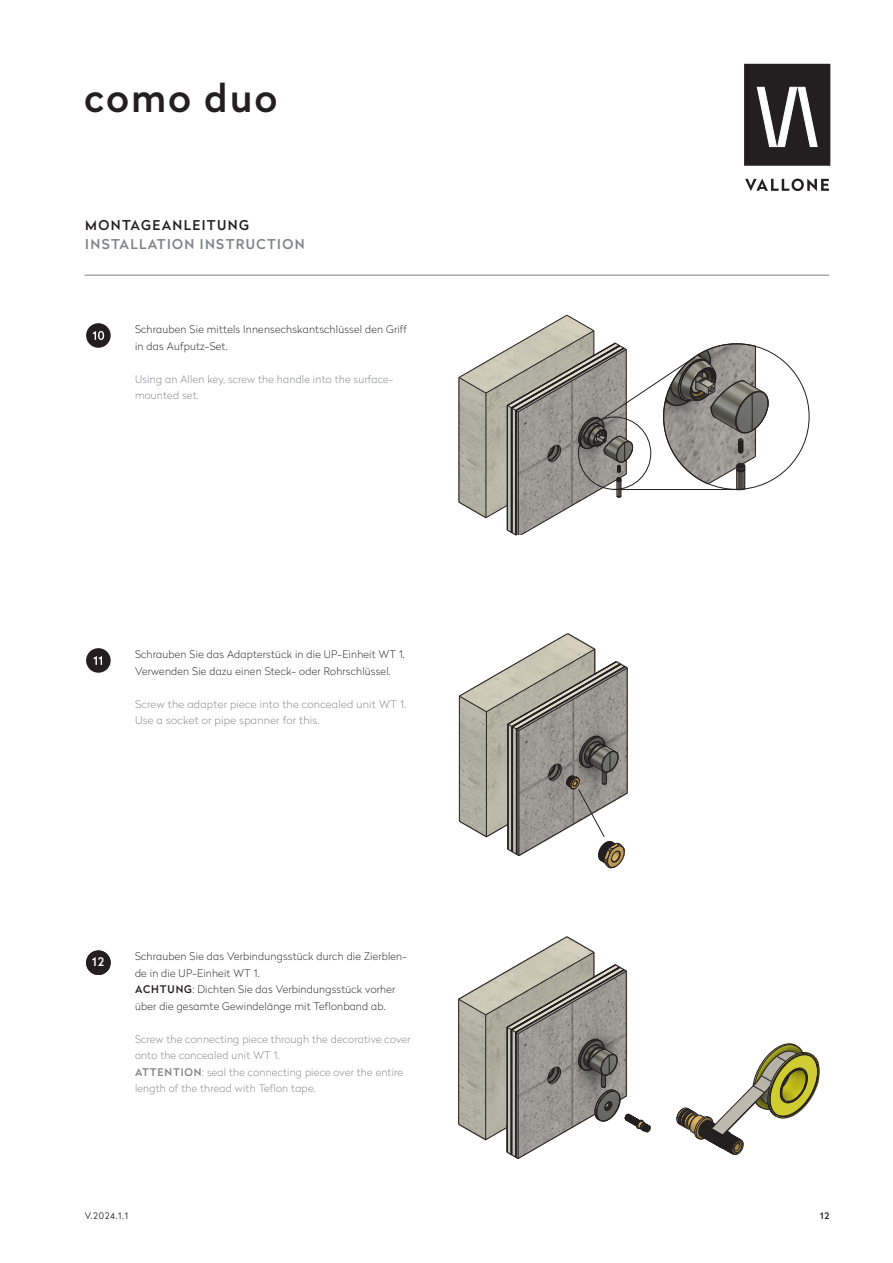
<style>
.page{position:relative;width:893px;height:1263px;background:#fff}
.page>*{position:absolute;margin:0;border:0;box-sizing:border-box;transform-origin:0 0}
.t1{font:500 38.55px "Radikal";letter-spacing:.06em;color:#231f20}
.t2{font:500 13.5px "Radikal";letter-spacing:.1em;color:#808285}
.t3{font:500 13.5px "Radikal";letter-spacing:.1em;color:#231f20}
.t4{font:500 11.85px "Radikal";color:#fff}
.Fließtext_DE{font:100 10.5px/16.5px "Radikal";letter-spacing:.02em;color:#231f20}
.Fließtext_EN{font:100 10.5px/16.5px "Radikal";letter-spacing:.02em;color:#808285}
.Fließtext_DE-2{font:100 10.5px/16.5px "Radikal";letter-spacing:.02em;color:#808285}
.Fließtext_EN-2{font:100 10.5px/16.5px "Radikal";letter-spacing:.02em;color:#808285;scale:1.04 1}
.t5{font:300 9px "Radikal";color:#231f20}
.t6{font:500 9px "Radikal";color:#231f20}
.s1{font-weight:500}
</style>
<div class="page">
<svg style="left:745px;top:179px;width:84px;height:12px"></svg>
<div style="left:745px;top:65px;width:84px;height:99px;background:#231f20"></div>
<div style="left:744px;top:64px;width:86px;height:102px;border:3px solid #231f20"></div>
<svg style="left:757px;top:87px;width:61px;height:60px"></svg>
<hr style="left:84px;top:275px;width:745px;height:1px;background:#808285">
<svg style="left:459px;top:633px;width:169px;height:236px"></svg>
<div style="left:86px;top:323px;width:25px;height:25px;background:#231f20;border-radius:50%"></div>
<svg style="left:93px;top:331px;width:11px;height:9px"></svg>
<div style="left:86px;top:648px;width:25px;height:25px;background:#231f20;border-radius:50%"></div>
<svg style="left:93px;top:656px;width:9px;height:9px"></svg>
<div style="left:87px;top:951px;width:23px;height:23px;background:#231f20;border-radius:50%"></div>
<div style="left:86px;top:950px;width:25px;height:25px;border:1px solid #231f20;border-radius:50%"></div>
<svg style="left:458px;top:936px;width:193px;height:223px"></svg>
<svg style="left:676px;top:1043px;width:144px;height:112px"></svg>
<svg style="left:458px;top:314px;width:311px;height:222px"></svg>
<hr style="left:613px;top:489px;width:125px;height:1px;background:#231f20">
<h1 class="t1" style="left:84px;top:70px;width:194px">como duo</h1>
<p class="t3" style="left:85px;top:215px;width:165px">MONTAGEANLEITUNG</p>
<p class="t2" style="left:85px;top:235px;width:221px">INSTALLATION INSTRUCTION</p>
<p class="Fließtext_DE" style="left:135px;top:321px;width:274px">Schrauben Sie mittels Innensechskantschlüssel den Griff in das Aufputz-Set.</p>
<p class="Fließtext_EN" style="left:135px;top:370px;width:260px">Using an Allen key, screw the handle into the surface&shy;mounted set.</p>
<p class="Fließtext_DE" style="left:135px;top:646px;width:271px">Schrauben Sie das Adapterstück in die UP-Einheit WT 1.<br>Verwenden Sie dazu einen Steck- oder Rohrschlüssel.</p>
<p class="Fließtext_EN-2" style="left:135px;top:695px;width:262px">Screw the adapter piece into the concealed unit WT 1.<br>Use a socket or pipe spanner for this.</p>
<p class="t4" style="left:92px;top:953px;width:13px">12</p>
<p class="t4" style="left:95px;top:954px;width:6px">1</p>
<p class="Fließtext_DE" style="left:135px;top:948px;width:274px">Schrauben Sie das Verbindungsstück durch die Zierblen&shy;de in die UP-Einheit WT 1.</p>
<p class="Fließtext_DE" style="left:135px;top:981px;width:262px"><span class="s1">ACHTUNG</span>: Dichten Sie das Verbindungsstück vorher über die gesamte Gewindelänge mit Teflonband ab.</p>
<p class="Fließtext_EN" style="left:135px;top:1030px;width:277px">Screw the connecting piece through the decorative cover onto the concealed unit WT 1.</p>
<p class="Fließtext_DE-2" style="left:135px;top:1063px;width:270px"><span class="s1">ATTENTION</span>: seal the connecting piece over the entire length of the thread with Teflon tape.</p>
<p class="t5" style="left:85px;top:1209px;width:45px">V.2024.1.1</p>
<p class="t6" style="left:820px;top:1209px;width:10px">12</p>
</div>
